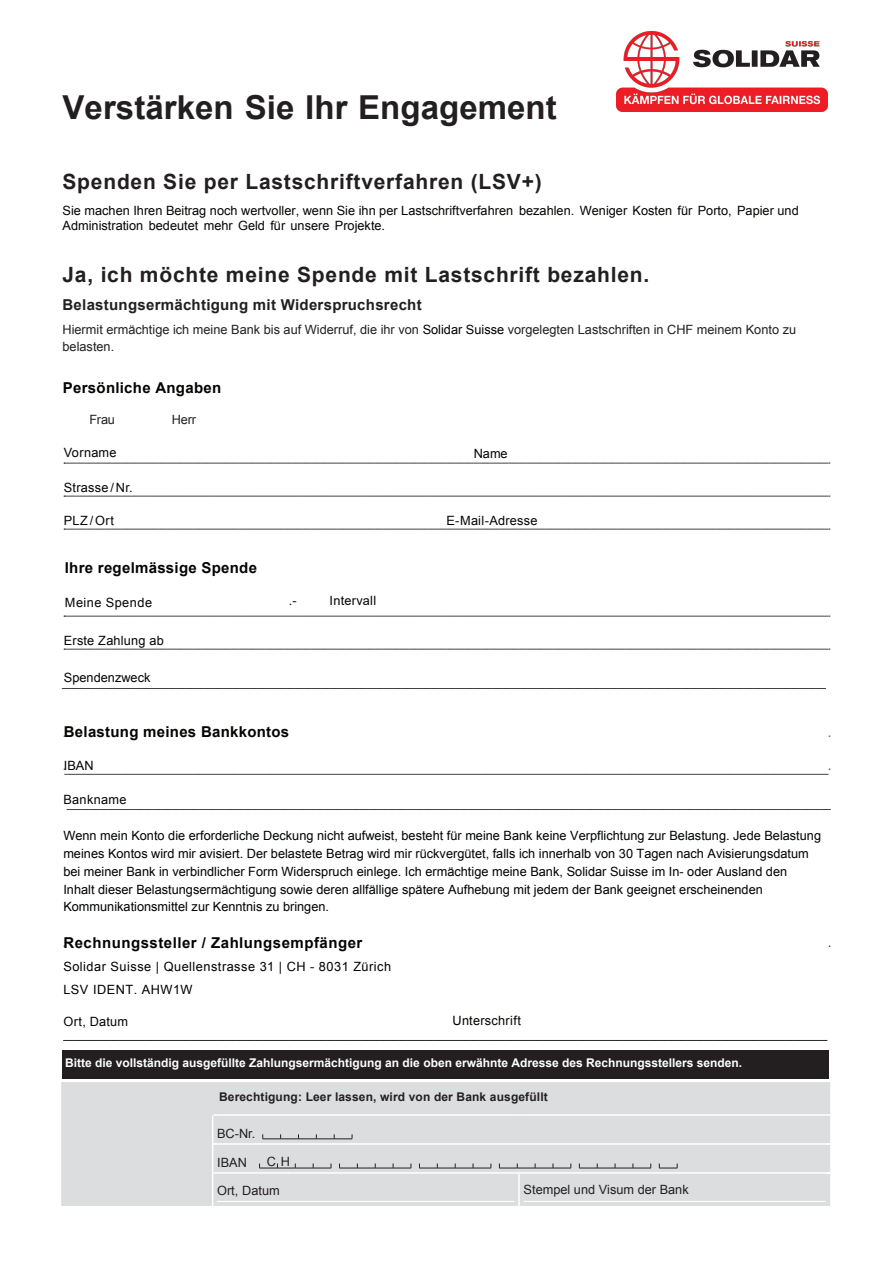
<style>
.page{position:relative;width:893px;height:1263px;background:#fff}
.page>*{position:absolute;margin:0;border:0;box-sizing:border-box;transform-origin:0 0}
.t1{font:700 33px "Arial";color:#231f20}
.t2{font:700 21px "Arial";letter-spacing:.035em;color:#231f20}
.t3{font:700 15px "Arial";letter-spacing:.02em;color:#040503}
.t4{font:700 15px "Arial";letter-spacing:.02em;color:#231f20}
.t5{font:700 15px "Arial";letter-spacing:.035em;color:#040503}
.t6{font:12.75px/17.9px "Arial";color:#010202}
.t7{font:12.75px/15.3px "Arial";color:#040503}
.t8{font:12.75px/17.1px "Arial";color:#231f20}
.t9{font:12.75px/22.8px "Arial";letter-spacing:.04em;color:#000}
.t10{font:12.75px "Arial";letter-spacing:.02em;color:#040503}
.t11{font:12.75px "Arial";color:#231f20}
.t12{font:12.75px "Arial";color:#040503}
.t13{font:12.75px "Arial";letter-spacing:.04em;color:#040503}
.t14{font:12.75px "Arial";letter-spacing:.02em;color:#010202}
.t15{font:12.75px "Arial";letter-spacing:.025em;color:#040503}
.t16{font:700 12px "Arial";color:#fff}
.t17{font:700 12px "Arial";letter-spacing:.01em;color:#231f20}
.s1{font-style:inherit}
.s2{color:#000}
</style>
<div class="page">
<div style="left:61px;top:1082px;width:769px;height:124px;background:#dcdddf"></div>
<svg style="left:212px;top:1114px;width:618px;height:92px;background:#dcdddf"></svg>
<svg style="left:64px;top:463px;width:766px;height:1px"></svg>
<svg style="left:64px;top:496px;width:766px;height:1px"></svg>
<svg style="left:64px;top:529px;width:766px;height:1px"></svg>
<svg style="left:64px;top:616px;width:766px;height:1px"></svg>
<svg style="left:64px;top:649px;width:766px;height:1px"></svg>
<svg style="left:67px;top:809px;width:764px;height:1px"></svg>
<svg style="left:64px;top:769px;width:766px;height:6px"></svg>
<svg style="left:64px;top:1040px;width:763px;height:1px"></svg>
<div style="left:63px;top:1051px;width:766px;height:28px;background:#231f20"></div>
<svg style="left:62px;top:688px;width:764px;height:1px"></svg>
<img style="left:616px;top:32px;width:211px;height:79px">
<h1 class="t1" style="left:63px;top:85px;width:496px">Verstärken Sie Ihr Engagement</h1>
<h2 class="t2" style="left:63px;top:168px;width:481px"><span class="s1">Spenden Sie per</span> Lastschriftverfahren (LSV+)</h2>
<p class="t7" style="left:63px;top:203px;width:738px">Sie machen Ihren Beitrag noch wertvoller, wenn Sie ihn per Lastschriftverfahren bezahlen. Weniger Kosten für Porto, Papier und<br>Administration bedeutet mehr Geld für unsere Projekte.</p>
<h2 class="t2" style="left:63px;top:261px;width:588px"><span class="s1">Ja, ich möchte meine</span> Spende mit Lastschrift bezahlen<span class="s1">.</span></h2>
<p class="t4" style="left:63px;top:295px;width:361px">Belastungsermächtigung <span class="s1">mit Widerspruchsrecht</span></p>
<p class="t8" style="left:63px;top:321px;width:735px">Hiermit ermächtige ich meine Bank bis auf Widerruf, die ihr von <span class="s2">Solidar Suisse</span> vorgelegten Lastschriften in CHF meinem Konto zu belasten.</p>
<p class="t3" style="left:63px;top:378px;width:160px">Persönliche Angaben</p>
<p class="t11" style="left:89px;top:411px;width:27px">Frau</p>
<p class="t11" style="left:172px;top:411px;width:26px">Herr</p>
<p class="t10" style="left:64px;top:444px;width:54px">Vorname</p>
<p class="t7" style="left:474px;top:446px;width:36px">Name</p>
<p class="t10" style="left:64px;top:479px;width:70px">Strasse / Nr.</p>
<p class="t7" style="left:64px;top:513px;width:52px">PLZ / Ort</p>
<p class="t10" style="left:446px;top:512px;width:93px">E-Mail-Adresse</p>
<p class="t3" style="left:65px;top:558px;width:194px">Ihre regelmässige Spende</p>
<p class="t13" style="left:65px;top:594px;width:89px">Meine Spende</p>
<p class="t7" style="left:289px;top:593px;width:10px">.-</p>
<p class="t7" style="left:64px;top:633px;width:102px">Erste Zahlung ab</p>
<p class="t12" style="left:64px;top:669px;width:88px">Spendenzweck</p>
<p class="t3" style="left:64px;top:721px;width:227px">Belastung meines Bankkontos</p>
<p class="t7" style="left:64px;top:757px;width:31px">IBAN</p>
<p class="t14" style="left:330px;top:592px;width:48px">Intervall</p>
<p class="t15" style="left:63px;top:791px;width:65px">Bankname</p>
<p class="t6" style="left:63px;top:827px;width:759px">Wenn mein Konto die erforderliche Deckung nicht aufweist, besteht für meine Bank keine Verpflichtung zur Belastung. Jede Belastung meines Kontos wird mir avisiert. Der belastete Betrag wird mir rückvergütet, falls ich innerhalb von 30 Tagen nach Avisierungsdatum bei meiner Bank in verbindlicher Form Widerspruch einlege. Ich ermächtige meine Bank, <span class="s2">Solidar Suisse</span> im In- oder Ausland den Inhalt dieser Belastungsermächtigung sowie deren allfällige spätere Aufhebung mit jedem der Bank geeignet erscheinenden Kommunikationsmittel zur Kenntnis zu bringen.</p>
<p class="t5" style="left:63px;top:932px;width:301px">Rechnungssteller / Zahlungsempfänger</p>
<p class="t9" style="left:63px;top:955px;width:329px">Solidar Suisse | Quellenstrasse 31 | CH - 8031 Zürich<br>LSV IDENT. AHW1W</p>
<p class="t10" style="left:63px;top:1013px;width:66px">Ort, Datum</p>
<p class="t10" style="left:453px;top:1012px;width:70px">Unterschrift</p>
<p class="t16" style="left:65px;top:1055px;width:678px">Bitte die vollständig ausgefüllte Zahlungsermächtigung an die oben erwähnte Adresse des Re<span class="s1">c</span>hnungsstellers senden.</p>
<p class="t17" style="left:219px;top:1088px;width:330px">Berechtigung: Leer lassen, wird von der Bank ausgefüllt</p>
<p class="t11" style="left:217px;top:1125px;width:40px">BC-Nr.</p>
<p class="t11" style="left:217px;top:1154px;width:31px">IBAN</p>
<p class="t11" style="left:267px;top:1153px;width:25px">C H</p>
<p class="t11" style="left:217px;top:1183px;width:64px">Ort, Datum</p>
<p class="t11" style="left:524px;top:1181px;width:167px">Stempel und Visum der Bank</p>
</div>
